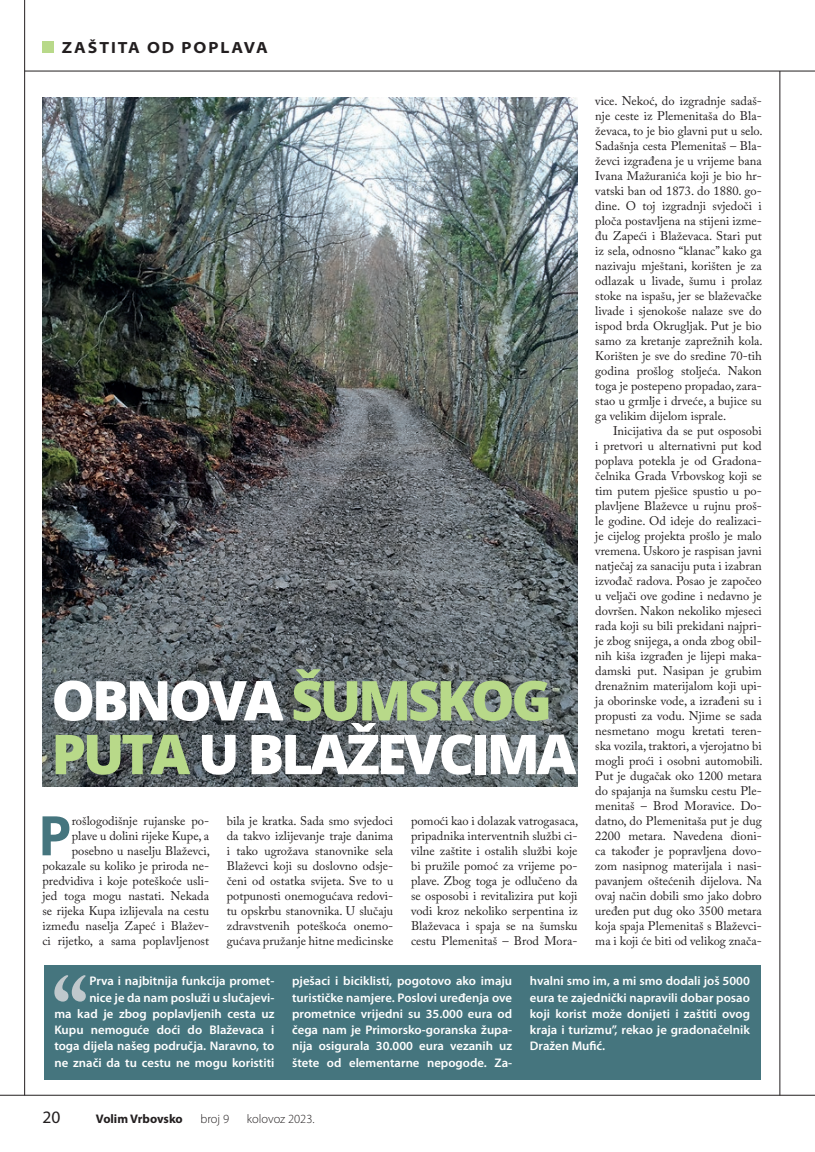
<style>
.page{position:relative;width:815px;height:1152px;background:#fff}
.page>*{position:absolute;margin:0;border:0;box-sizing:border-box;transform-origin:0 0}
.t1{font:800 55px/53.8px "Open Sans";letter-spacing:-.06em;color:#fff}
.t2{font:700 54.5px "Open Sans";color:#45757e}
.t3{font:17.5px "Myriad Pro";color:#231f20}
.t4{font:700 semi-expanded 16.25px "Myriad Pro";letter-spacing:.12em;color:#231f20}
.t5{font:12.5px/15px "Adobe Caslon Pro";color:#231f20;text-align:justify}
.t6{font:600 12.5px/16.2px "Myriad Pro";color:#fff;text-align:justify}
.t7{font:300 12.5px "Myriad Pro";color:#231f20}
.t8{font:700 12.5px "Myriad Pro";color:#231f20}
.s1{color:#b8d989}
</style>
<div class="page">
<hr style="left:25px;top:71px;width:790px;height:1px;background:#231f20">
<hr style="left:24px;top:0;width:1px;height:1095px;background:#231f20">
<hr style="left:780px;top:71px;width:1px;height:1024px;background:#231f20">
<hr style="left:0;top:1095px;width:815px;height:1px;background:#231f20">
<div style="left:43px;top:42px;width:11px;height:11px;background:#b8d989"></div>
<img style="left:43px;top:98px;width:535px;height:688px">
<div style="left:44px;top:965px;width:717px;height:114px;background:#45757e"></div>
<svg style="left:54px;top:975px;width:32px;height:26px"></svg>
<h3 class="t4" style="left:62px;top:38px;width:208px">ZAŠTITA OD POPLAVA</h3>
<h1 class="t1" style="left:51px;top:670px;width:527px">OBNOVA <span class="s1">ŠUMSKOG<br>PUTA</span> U BLAŽEVCIMA</h1>
<p class="t5" style="left:43px;top:813px;width:169px;text-align:right">rošlogodišnje rujanske po-<br>plave u dolini rijeke Kupe, a posebno u naselju Blaževci, pokazale su koliko je priroda ne&shy;predvidiva i koje poteškoće usli&shy;jed toga mogu nastati. Nekada se rijeka Kupa izlijevala na cestu između naselja Zapeć i Blažev&shy;ci rijetko, a sama poplavljenost</p>
<p class="t5" style="left:227px;top:813px;width:168px">bila je kratka. Sada smo svjedoci da takvo izlijevanje traje danima i tako ugrožava stanovnike sela Blaževci koji su doslovno odsje&shy;čeni od ostatka svijeta. Sve to u potpunosti onemogućava redovi&shy;tu opskrbu stanovnika. U slučaju zdravstvenih poteškoća onemo&shy;gućava pružanje hitne medicinske</p>
<h2 class="t2" style="left:38px;top:797px;width:36px">P</h2>
<p class="t5" style="left:411px;top:813px;width:169px">pomoći kao i dolazak vatrogasaca, pripadnika interventnih službi ci&shy;vilne zaštite i ostalih službi koje bi pružile pomoć za vrijeme po&shy;plave. Zbog toga je odlučeno da se osposobi i revitalizira put koji vodi kroz nekoliko serpentina iz Blaževaca i spaja se na šumsku cestu Plemenitaš – Brod Mora-</p>
<p class="t5" style="left:595px;top:93px;width:169px">vice. Nekoć, do izgradnje sadaš&shy;nje ceste iz Plemenitaša do Bla&shy;ževaca, to je bio glavni put u selo.<br>Sadašnja cesta Plemenitaš – Bla&shy;ževci izgrađena je u vrijeme bana Ivana Mažuranića koji je bio hr&shy;vatski ban od 1873. do 1880. go&shy;dine. O toj izgradnji svjedoči i ploča postavljena na stijeni izme&shy;đu Zapeći i Blaževaca. Stari put iz sela, odnosno “klanac” kako ga nazivaju mještani, korišten je za odlazak u livade, šumu i prolaz stoke na ispašu, jer se blaževačke livade i sjenokoše nalaze sve do ispod brda Okrugljak. Put je bio samo za kretanje zaprežnih kola.<br>Korišten je sve do sredine 70-tih godina prošlog stoljeća. Nakon toga je postepeno propadao, zara&shy;stao u grmlje i drveće, a bujice su ga velikim dijelom isprale.</p>
<p class="t5" style="left:595px;top:423px;width:169px;text-indent:18px">Inicijativa da se put osposobi i pretvori u alternativni put kod poplava potekla je od Gradona&shy;čelnika Grada Vrbovskog koji se tim putem pješice spustio u po&shy;plavljene Blaževce u rujnu proš&shy;le godine. Od ideje do realizaci&shy;je cijelog projekta prošlo je malo vremena. Uskoro je raspisan javni natječaj za sanaciju puta i izabran izvođač radova. Posao je započeo u veljači ove godine i nedavno je dovršen. Nakon nekoliko mjeseci rada koji su bili prekidani najpri&shy;je zbog snijega, a onda zbog obil&shy;nih kiša izgrađen je lijepi maka&shy;damski put. Nasipan je grubim drenažnim materijalom koji upi&shy;ja oborinske vode, a izrađeni su i propusti za vodu. Njime se sada nesmetano mogu kretati teren&shy;ska vozila, traktori, a vjerojatno bi mogli proći i osobni automobili.<br>Put je dugačak oko 1200 metara do spajanja na šumsku cestu Ple&shy;menitaš – Brod Moravice. Do&shy;datno, do Plemenitaša put je dug 2200 metara. Navedena dioni&shy;ca također je popravljena dovo&shy;zom nasipnog materijala i nasi&shy;pavanjem oštećenih dijelova. Na ovaj način dobili smo jako dobro uređen put dug oko 3500 metara koja spaja Plemenitaš s Blaževci&shy;ma i koji će biti od velikog znača-</p>
<p class="t6" style="left:54px;top:973px;width:222px;text-align:right">Prva i najbitnija funkcija promet-<br>nice je da nam posluži u slučajevi-<br>ma kad je zbog poplavljenih cesta uz Kupu nemoguće doći do Blaževaca i toga dijela našeg područja. Naravno, to ne znači da tu cestu ne mogu koristiti</p>
<p class="t6" style="left:292px;top:973px;width:222px">pješaci i biciklisti, pogotovo ako imaju turističke namjere. Poslovi uređenja ove prometnice vrijedni su 35.000 eura od čega nam je Primorsko-goranska župa&shy;nija osigurala 30.000 eura vezanih uz štete od elementarne nepogode. Za-</p>
<p class="t6" style="left:530px;top:973px;width:222px">hvalni smo im, a mi smo dodali još 5000 eura te zajednički napravili dobar posao koji korist može donijeti i zaštiti ovog kraja i turizmu”, rekao je gradonačelnik Dražen Mufić.</p>
<h3 class="t3" style="left:43px;top:1107px;width:19px">20</h3>
<p class="t8" style="left:96px;top:1111px;width:88px">Volim Vrbovsko</p>
<p class="t7" style="left:201px;top:1111px;width:30px">broj 9</p>
<p class="t7" style="left:247px;top:1111px;width:69px">kolovoz 2023.</p>
</div>
